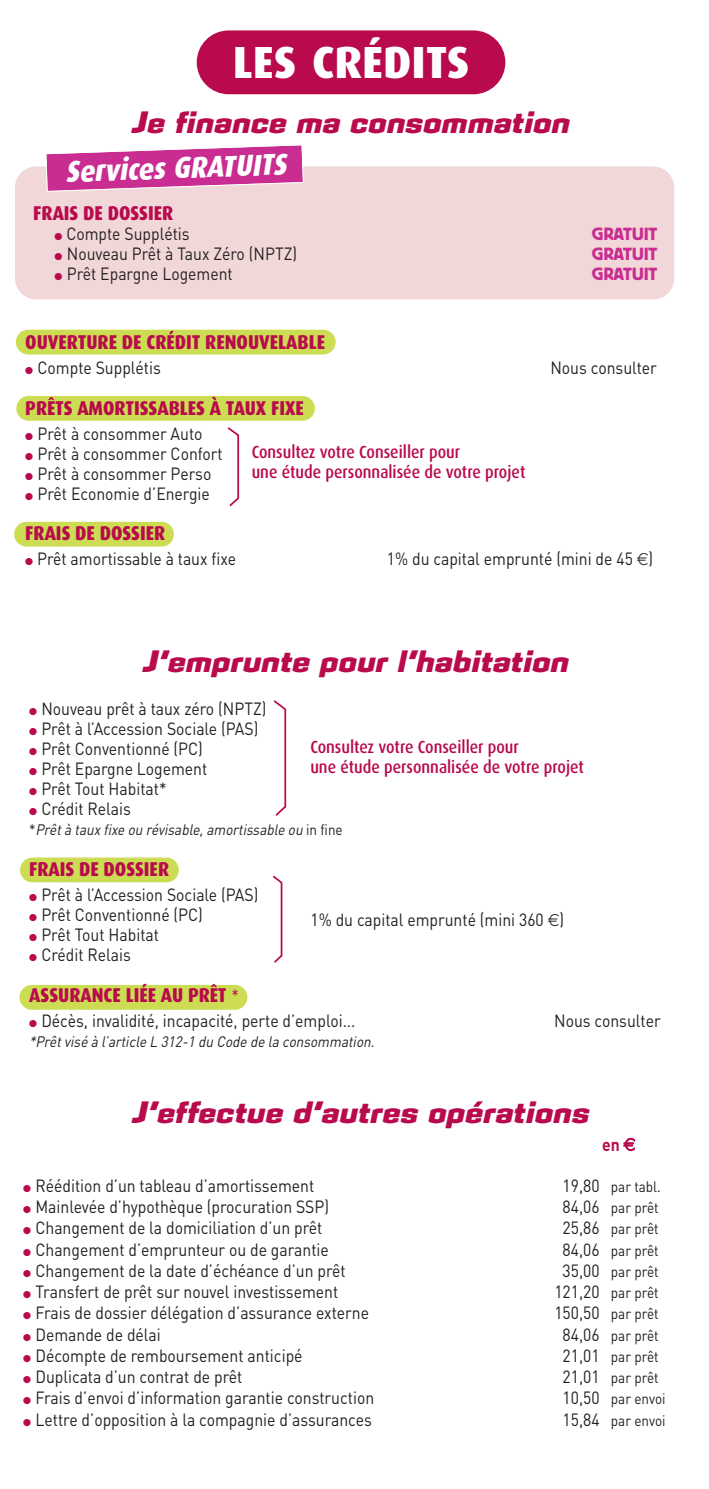
<style>
.page{position:relative;width:709px;height:1489px;background:#fff}
.page>*{position:absolute;margin:0;border:0;box-sizing:border-box;transform-origin:0 0}
.t1{font:800 45px "Dax";color:#fff}
.t2{font:italic 700 30px "Armada";color:#b80a4d}
.t3{font:italic 800 30px "Dax";color:#fff;scale:.9 1}
.t4{font:800 20px "Dax";color:#b80a4d;scale:.9 1}
.t5{font:17.5px "DIN";color:#231f20;scale:.9 1}
.t6{font:500 17.5px/20px "Dax";color:#b80a4d;scale:.9 1}
.t7{font:17.5px "Block BE";color:#c92d92}
.t8{font:700 17.5px "DIN";color:#b80a4d;scale:.9 1}
.t9{font:15px "DIN";color:#231f20;scale:.9 1}
.t10{font:italic 15px "DIN";color:#231f20;scale:.9 1}
.s1{color:#b80a4d}
.s2{font-family:"Euro Sans";font-weight:300}
.s3{font-style:normal}
.s4{font-family:"DIN";font-weight:400;font-size:17.5px}
.s5{font-size:17.5px}
</style>
<div class="page">
<div style="left:16px;top:330px;width:319px;height:24px;background:#cddd53;border-radius:12px"></div>
<div style="left:16px;top:396px;width:299px;height:25px;background:#cddd53;border-radius:12px"></div>
<div style="left:14px;top:522px;width:160px;height:24px;background:#cddd53;border-radius:12px"></div>
<div style="left:20px;top:857px;width:159px;height:25px;background:#cddd53;border-radius:12px"></div>
<div style="left:19px;top:984px;width:228px;height:25px;background:#cddd53;border-radius:12px"></div>
<div style="left:197px;top:30px;width:308px;height:64px;background:#b80a4d;border-radius:32px"></div>
<div style="left:15px;top:166px;width:659px;height:133px;background:#f2d7d8;border-radius:21px"></div>
<svg style="left:45px;top:145px;width:259px;height:47px"></svg>
<hr style="left:237px;top:435px;width:2px;height:63px;background:#b80a4d">
<svg style="left:229px;top:496px;width:11px;height:11px"></svg>
<svg style="left:227px;top:427px;width:13px;height:11px"></svg>
<hr style="left:284px;top:709px;width:2px;height:98px;background:#b80a4d">
<svg style="left:275px;top:804px;width:12px;height:12px"></svg>
<svg style="left:273px;top:700px;width:14px;height:12px"></svg>
<hr style="left:281px;top:882px;width:1px;height:74px;background:#b80a4d">
<svg style="left:274px;top:953px;width:9px;height:10px"></svg>
<svg style="left:272px;top:875px;width:11px;height:10px"></svg>
<h1 class="t1" style="left:233px;top:42px;width:238px">LES CRÉDITS</h1>
<h2 class="t2" style="left:130px;top:105px;width:445px">Je finance ma consommation</h2>
<h2 class="t3" style="left:65px;top:158px;width:247px;rotate:-2deg">Services GRATUITS</h2>
<p class="t4" style="left:33px;top:204px;width:157px">FRAIS DE DOSSIER</p>
<p class="t5" style="left:55px;top:228px;width:152px"><span class="s1">●</span> Compte Supplétis</p>
<p class="t7" style="left:592px;top:228px;width:67px">GRATUIT</p>
<p class="t5" style="left:55px;top:248px;width:271px"><span class="s1">●</span> Nouveau Prêt à Taux Zéro (NPTZ)</p>
<p class="t7" style="left:592px;top:248px;width:67px">GRATUIT</p>
<p class="t5" style="left:55px;top:268px;width:200px"><span class="s1">●</span> Prêt Epargne Logement</p>
<p class="t7" style="left:592px;top:268px;width:67px">GRATUIT</p>
<p class="t4" style="left:25px;top:333px;width:334px">OUVERTURE DE CRÉDIT RENOUVELABLE</p>
<p class="t5" style="left:25px;top:361px;width:152px"><span class="s1">●</span> Compte Supplétis</p>
<p class="t5" style="left:550px;top:361px;width:120px">Nous consulter</p>
<p class="t4" style="left:25px;top:399px;width:311px">PRÊTS AMORTISSABLES À TAUX FIXE</p>
<p class="t5" style="left:25px;top:427px;width:198px"><span class="s1">●</span> Prêt à consommer Auto</p>
<p class="t5" style="left:25px;top:447px;width:221px"><span class="s1">●</span> Prêt à consommer Confort</p>
<p class="t5" style="left:25px;top:467px;width:208px"><span class="s1">●</span> Prêt à consommer Perso</p>
<p class="t5" style="left:25px;top:487px;width:207px"><span class="s1">●</span> Prêt Economie d’Energie</p>
<p class="t4" style="left:25px;top:524px;width:157px">FRAIS DE DOSSIER</p>
<p class="t5" style="left:25px;top:552px;width:236px"><span class="s1">●</span> Prêt amortissable à taux fixe</p>
<p class="t5" style="left:387px;top:552px;width:297px">1% du capital emprunté (mini de 45 <span class="s2">E</span>)</p>
<p class="t6" style="left:252px;top:443px;width:305px">Consultez votre Conseiller pour<br>une étude personnalisée de votre projet</p>
<h2 class="t2" style="left:141px;top:644px;width:433px">J’emprunte pour l’habitation</h2>
<p class="t5" style="left:29px;top:702px;width:265px"><span class="s1">●</span> Nouveau prêt à taux zéro (NPTZ)</p>
<p class="t5" style="left:29px;top:722px;width:256px"><span class="s1">●</span> Prêt à l’Accession Sociale (PAS)</p>
<p class="t5" style="left:29px;top:742px;width:195px"><span class="s1">●</span> Prêt Conventionné (PC)</p>
<p class="t5" style="left:29px;top:762px;width:200px"><span class="s1">●</span> Prêt Epargne Logement</p>
<p class="t5" style="left:29px;top:782px;width:154px"><span class="s1">●</span> Prêt Tout Habitat*</p>
<p class="t5" style="left:29px;top:802px;width:115px"><span class="s1">●</span> Crédit Relais</p>
<p class="t10" style="left:29px;top:824px;width:350px"><span class="s3">*</span> Prêt à taux fixe ou révisable, amortissable ou <span class="s3">i n f i n e</span></p>
<p class="t4" style="left:29px;top:860px;width:157px">FRAIS DE DOSSIER</p>
<p class="t5" style="left:29px;top:888px;width:256px"><span class="s1">●</span> Prêt à l’Accession Sociale (PAS)</p>
<p class="t5" style="left:29px;top:908px;width:195px"><span class="s1">●</span> Prêt Conventionné (PC)</p>
<p class="t5" style="left:310px;top:913px;width:283px">1% du capital emprunté (mini 360 <span class="s2">E</span>)</p>
<p class="t5" style="left:29px;top:928px;width:146px"><span class="s1">●</span> Prêt Tout Habitat</p>
<p class="t5" style="left:29px;top:948px;width:115px"><span class="s1">●</span> Crédit Relais</p>
<p class="t4" style="left:29px;top:986px;width:234px">ASSURANCE LIÉE AU PRÊT <span class="s4">*</span></p>
<p class="t5" style="left:29px;top:1014px;width:364px"><span class="s1">●</span> Décès, invalidité, incapacité, perte d’emploi...</p>
<p class="t5" style="left:554px;top:1014px;width:120px">Nous consulter</p>
<p class="t10" style="left:29px;top:1036px;width:388px">*Prêt visé à l’article L 312-1 du Code de la consommation.</p>
<p class="t6" style="left:310px;top:738px;width:305px">Consultez votre Conseiller pour<br>une étude personnalisée de votre projet</p>
<h2 class="t2" style="left:130px;top:1095px;width:464px">J’effectue d’autres opérations</h2>
<p class="t8" style="left:602px;top:1137px;width:38px">en <span class="s2">E</span></p>
<p class="t5" style="left:23px;top:1179px;width:325px"><span class="s1">●</span> Réédition d’un tableau d’amortissement</p>
<p class="t9" style="left:562px;top:1180px;width:111px"><span class="s5">19,80</span> par tabl.</p>
<p class="t5" style="left:23px;top:1200px;width:341px"><span class="s1">●</span> Mainlevée d’hypothèque (procuration SSP)</p>
<p class="t9" style="left:562px;top:1202px;width:108px"><span class="s5">84,06</span> par prêt</p>
<p class="t5" style="left:23px;top:1221px;width:334px"><span class="s1">●</span> Changement de la domiciliation d’un prêt</p>
<p class="t9" style="left:562px;top:1223px;width:108px"><span class="s5">25,86</span> par prêt</p>
<p class="t5" style="left:23px;top:1242px;width:341px"><span class="s1">●</span> Changement d’emprunteur ou de garantie</p>
<p class="t9" style="left:562px;top:1244px;width:108px"><span class="s5">84,06</span> par prêt</p>
<p class="t5" style="left:23px;top:1264px;width:360px"><span class="s1">●</span> Changement de la date d’échéance d’un prêt</p>
<p class="t9" style="left:562px;top:1265px;width:108px"><span class="s5">35,00</span> par prêt</p>
<p class="t5" style="left:23px;top:1285px;width:351px"><span class="s1">●</span> Transfert de prêt sur nouvel investissement</p>
<p class="t9" style="left:554px;top:1287px;width:117px"><span class="s5">121,20</span> par prêt</p>
<p class="t5" style="left:23px;top:1306px;width:386px"><span class="s1">●</span> Frais de dossier délégation d’assurance externe</p>
<p class="t9" style="left:554px;top:1308px;width:117px"><span class="s5">150,50</span> par prêt</p>
<p class="t5" style="left:23px;top:1327px;width:154px"><span class="s1">●</span> Demande de délai</p>
<p class="t9" style="left:562px;top:1329px;width:108px"><span class="s5">84,06</span> par prêt</p>
<p class="t5" style="left:23px;top:1349px;width:312px"><span class="s1">●</span> Décompte de remboursement anticipé</p>
<p class="t9" style="left:562px;top:1350px;width:108px"><span class="s5">21,01</span> par prêt</p>
<p class="t5" style="left:23px;top:1370px;width:245px"><span class="s1">●</span> Duplicata d’un contrat de prêt</p>
<p class="t9" style="left:562px;top:1372px;width:108px"><span class="s5">21,01</span> par prêt</p>
<p class="t5" style="left:23px;top:1391px;width:391px"><span class="s1">●</span> Frais d’envoi d’information garantie construction</p>
<p class="t9" style="left:562px;top:1393px;width:116px"><span class="s5">10,50</span> par envoi</p>
<p class="t5" style="left:23px;top:1412px;width:389px"><span class="s1">●</span> Lettre d’opposition à la compagnie d’assurances</p>
<p class="t9" style="left:562px;top:1414px;width:116px"><span class="s5">15,84</span> par envoi</p>
</div>
